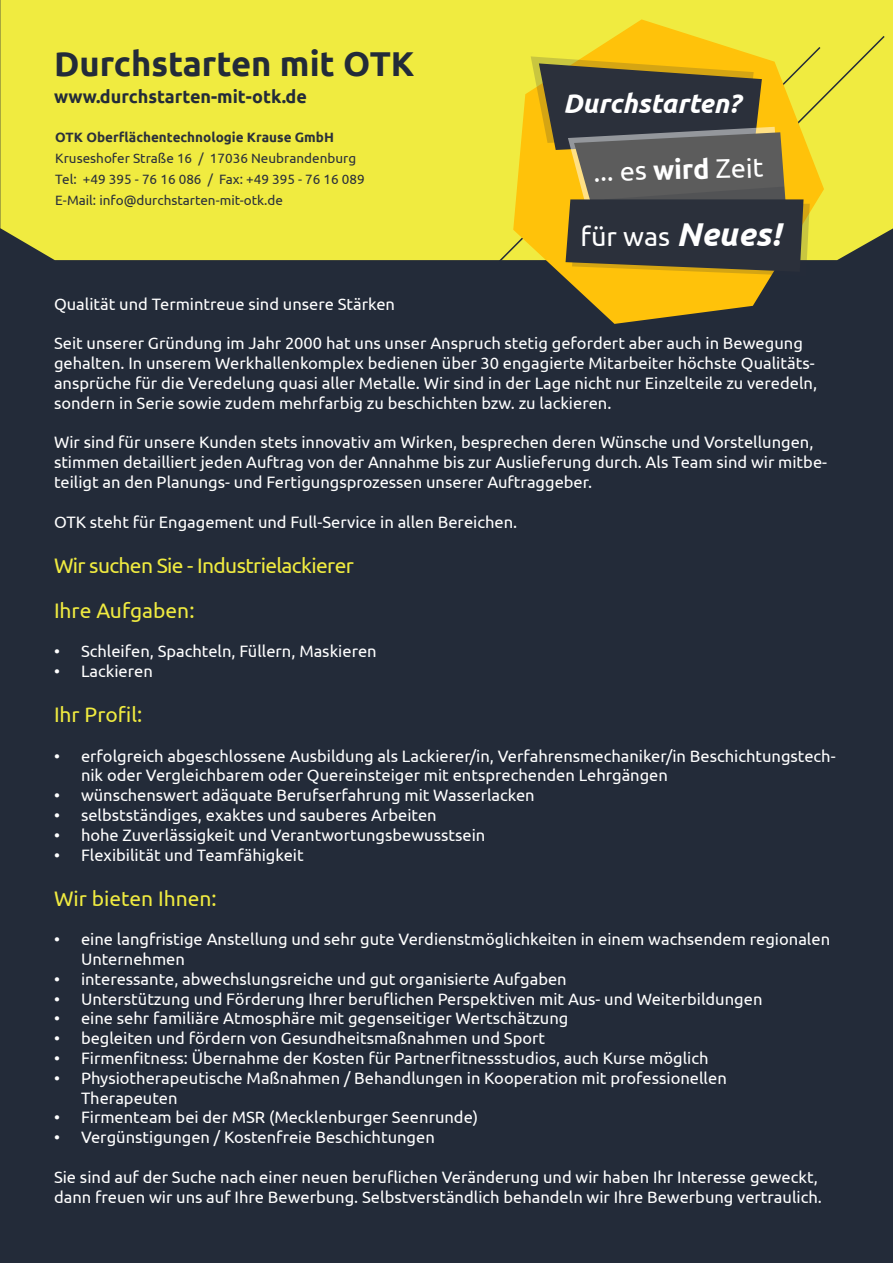
<style>
.page{position:relative;width:893px;height:1263px;background:#232b39}
.page>*{position:absolute;margin:0;border:0;box-sizing:border-box;transform-origin:0 0}
.t1{font:700 34.5px "Ubuntu";color:#232b39}
.t2{font:27px "Ubuntu";color:#fff}
.t3{font:italic 700 27px "Ubuntu";color:#fff}
.t4{font:21px "Ubuntu";letter-spacing:-.02em;color:#f0eb40}
.t5{font:21px "Ubuntu";color:#f0eb40}
.t6{font:700 18px "Ubuntu";color:#232b39}
.t7{font:16.5px/19.8px "Ubuntu";color:#fff}
.t8{font:13.5px/21px "Ubuntu";color:#2b303b}
.t9{font:700 13.5px "Ubuntu";color:#2b303b}
.s1{font-weight:700}
.s2{font-weight:700;font-style:italic;font-size:33px}
</style>
<div class="page">
<div style="left:0;top:0;width:893px;height:260px;background:#f0eb40"></div>
<div style="left:438px;top:69px;width:59px;height:192px;background:#f0eb40"></div>
<div style="left:497px;top:55px;width:16px;height:206px;background:#f0eb40"></div>
<svg style="left:824px;top:34px;width:62px;height:227px;background:#e3df3f"></svg>
<svg style="left:513px;top:19px;width:311px;height:305px"></svg>
<svg style="left:531px;top:56px;width:279px;height:220px"></svg>
<h1 class="t1" style="left:54px;top:43px;width:362px">Durchstarten mit OTK</h1>
<p class="t6" style="left:54px;top:86px;width:254px">www.durchstarten-mit-otk.de</p>
<p class="t9" style="left:55px;top:129px;width:280px">OTK Oberflächentechnologie Krause GmbH</p>
<p class="t8" style="left:55px;top:148px;width:311px">Kruseshofer Straße 16 / 17036 Neubrandenburg<br>Tel: +49 395 - 76 16 086 / Fax: +49 395 - 76 16 089<br>E-Mail: info@durchstarten-mit-otk.de</p>
<h2 class="t3" style="left:563px;top:87px;width:178px">Durchstarten?</h2>
<h2 class="t2" style="left:593px;top:156px;width:171px;rotate:-2deg">... es <span class="s1">wird</span> Zeit</h2>
<h2 class="t2" style="left:581px;top:220px;width:202px">für was <span class="s2">Neues!</span></h2>
<p class="t7" style="left:54px;top:293px;width:343px">Qualität und Termintreue sind unsere Stärken</p>
<p class="t7" style="left:54px;top:333px;width:765px">Seit unserer Gründung im Jahr 2000 hat uns unser Anspruch stetig gefordert aber auch in Bewegung gehalten. In unserem Werkhallenkomplex bedienen über 30 engagierte Mitarbeiter höchste Qualitäts&shy;ansprüche für die Veredelung quasi aller Metalle. Wir sind in der Lage nicht nur Einzelteile zu veredeln, sondern in Serie sowie zudem mehrfarbig zu beschichten bzw. zu lackieren.</p>
<p class="t7" style="left:54px;top:432px;width:775px">Wir sind für unsere Kunden stets innovativ am Wirken, besprechen deren Wünsche und Vorstellungen, stimmen detailliert jeden Auftrag von der Annahme bis zur Auslieferung durch. Als Team sind wir mitbe&shy;teiligt an den Planungs- und Fertigungsprozessen unserer Auftraggeber.</p>
<p class="t7" style="left:54px;top:511px;width:465px">OTK steht für Engagement und Full-Service in allen Bereichen.</p>
<p class="t4" style="left:54px;top:552px;width:301px">Wir suchen Sie - Industrielackierer</p>
<p class="t5" style="left:54px;top:597px;width:142px">Ihre Aufgaben:</p>
<p class="t7" style="left:54px;top:641px;width:324px">• Schleifen, Spachteln, Füllern, Maskieren</p>
<p class="t7" style="left:54px;top:661px;width:100px">• Lackieren</p>
<p class="t4" style="left:54px;top:702px;width:90px">Ihr Profil:</p>
<p class="t7" style="left:81px;top:745px;width:756px;text-indent:-27px">• erfolgreich abgeschlossene Ausbildung als Lackierer/in, Verfahrensmechaniker/in Beschichtungstech&shy;nik oder Vergleichbarem oder Quereinsteiger mit entsprechenden Lehrgängen</p>
<p class="t7" style="left:54px;top:785px;width:482px">• wünschenswert adäquate Berufserfahrung mit Wasserlacken</p>
<p class="t7" style="left:54px;top:805px;width:384px">• selbstständiges, exaktes und sauberes Arbeiten</p>
<p class="t7" style="left:54px;top:824px;width:433px">• hohe Zuverlässigkeit und Verantwortungsbewusstsein</p>
<p class="t7" style="left:54px;top:844px;width:251px">• Flexibilität und Teamfähigkeit</p>
<p class="t5" style="left:54px;top:885px;width:164px">Wir bieten Ihnen:</p>
<p class="t7" style="left:81px;top:929px;width:751px;text-indent:-27px">• eine langfristige Anstellung und sehr gute Verdienstmöglichkeiten in einem wachsendem regionalen<br>Unternehmen</p>
<p class="t7" style="left:54px;top:968px;width:514px">• interessante, abwechslungsreiche und gut organisierte Aufgaben</p>
<p class="t7" style="left:54px;top:988px;width:710px">• Unterstützung und Förderung Ihrer beruflichen Perspektiven mit Aus- und Weiterbildungen</p>
<p class="t7" style="left:54px;top:1008px;width:516px">• eine sehr familiäre Atmosphäre mit gegenseitiger Wertschätzung</p>
<p class="t7" style="left:54px;top:1028px;width:493px">• begleiten und fördern von Gesundheitsmaßnahmen und Sport</p>
<p class="t7" style="left:54px;top:1048px;width:656px">• Firmenfitness: Übernahme der Kosten für Partnerfitnessstudios, auch Kurse möglich</p>
<p class="t7" style="left:81px;top:1067px;width:647px;text-indent:-27px">• Physiotherapeutische Maßnahmen / Behandlungen in Kooperation mit professionellen<br>Therapeuten</p>
<p class="t7" style="left:54px;top:1107px;width:426px">• Firmenteam bei der MSR (Mecklenburger Seenrunde)</p>
<p class="t7" style="left:54px;top:1127px;width:382px">• Vergünstigungen / Kostenfreie Beschichtungen</p>
<p class="t7" style="left:54px;top:1166px;width:769px">Sie sind auf der Suche nach einer neuen beruflichen Veränderung und wir haben Ihr Interesse geweckt, dann freuen wir uns auf Ihre Bewerbung. Selbstverständlich behandeln wir Ihre Bewerbung vertraulich.</p>
</div>
